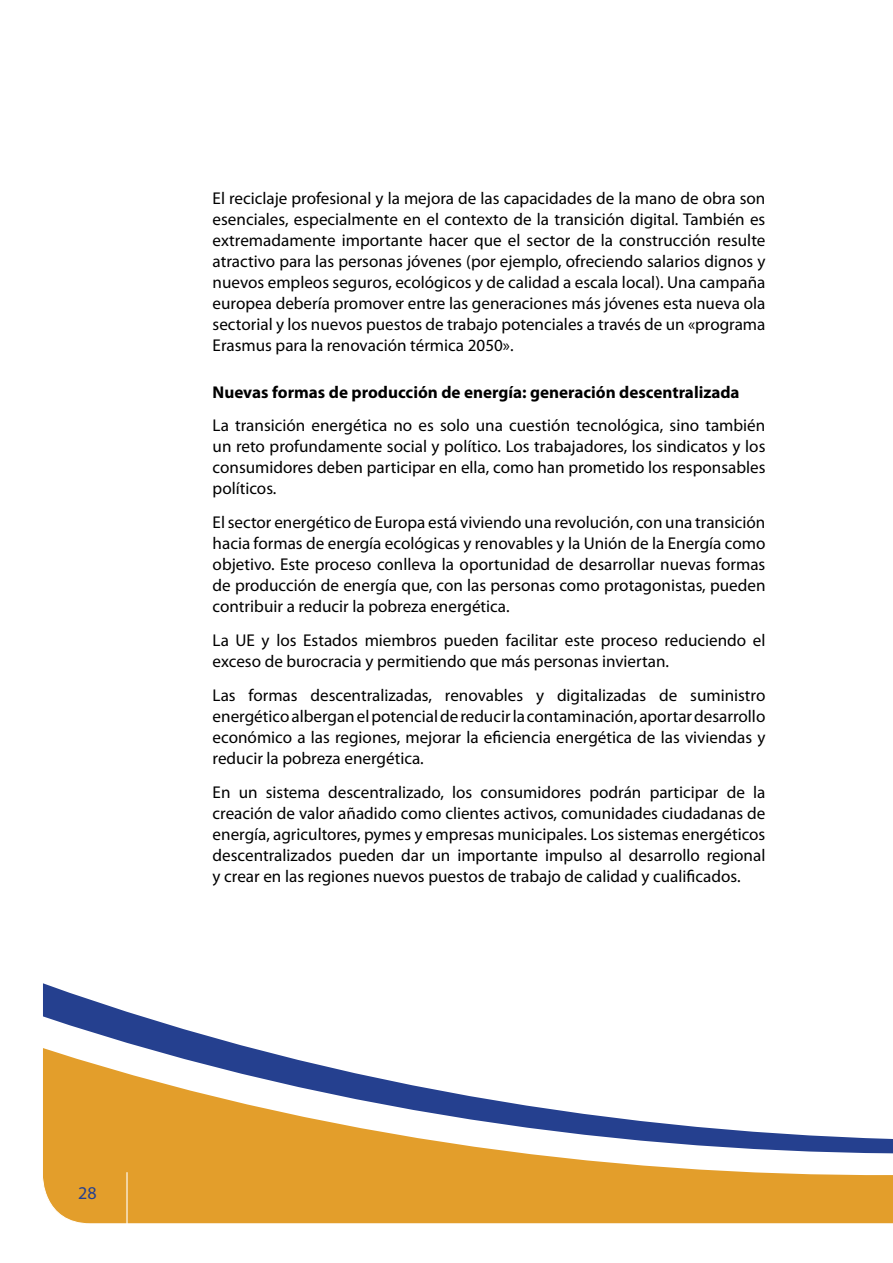
<style>
.page{position:relative;width:893px;height:1263px;background:#fff}
.page>*{position:absolute;margin:0;border:0;box-sizing:border-box;transform-origin:0 0}
.t1{font:18px "Myriad Pro";color:#25408f}
.body_text{font:17.1px/21px "Myriad Pro";color:#000;text-align:justify}
.body_text-2{font:700 17.1px "Myriad Pro";color:#000}
</style>
<div class="page">
<svg style="left:42px;top:983px;width:851px;height:241px"></svg>
<p class="body_text" style="left:213px;top:188px;width:554px">El reciclaje profesional y la mejora de las capacidades de la mano de obra son esenciales, especialmente en el contexto de la transición digital. También es extremadamente importante hacer que el sector de la construcción resulte atractivo para las personas jóvenes (por ejemplo, ofreciendo salarios dignos y nuevos empleos seguros, ecológicos y de calidad a escala local). Una campaña europea debería promover entre las generaciones más jóvenes esta nueva ola sectorial y los nuevos puestos de trabajo potenciales a través de un «programa Erasmus para la renovación térmica 2050».</p>
<p class="body_text-2" style="left:213px;top:382px;width:529px">Nuevas formas de producción de energía: generación descentralizada</p>
<p class="body_text" style="left:213px;top:416px;width:554px">La transición energética no es solo una cuestión tecnológica, sino también un reto profundamente social y político. Los trabajadores, los sindicatos y los consumidores deben participar en ella, como han prometido los responsables políticos.</p>
<p class="body_text" style="left:213px;top:512px;width:554px">El sector energético de Europa está viviendo una revolución, con una transición hacia formas de energía ecológicas y renovables y la Unión de la Energía como objetivo. Este proceso conlleva la oportunidad de desarrollar nuevas formas de producción de energía que, con las personas como protagonistas, pueden contribuir a reducir la pobreza energética.</p>
<p class="body_text" style="left:213px;top:630px;width:554px">La UE y los Estados miembros pueden facilitar este proceso reduciendo el exceso de burocracia y permitiendo que más personas inviertan.</p>
<p class="body_text" style="left:213px;top:685px;width:554px">Las formas descentralizadas, renovables y digitalizadas de suministro energético albergan el potencial de reducir la contaminación, aportar desarrollo económico a las regiones, mejorar la eficiencia energética de las viviendas y reducir la pobreza energética.</p>
<p class="body_text" style="left:213px;top:782px;width:554px">En un sistema descentralizado, los consumidores podrán participar de la creación de valor añadido como clientes activos, comunidades ciudadanas de energía, agricultores, pymes y empresas municipales. Los sistemas energéticos descentralizados pueden dar un importante impulso al desarrollo regional y crear en las regiones nuevos puestos de trabajo de calidad y cualificados.</p>
<p class="t1" style="left:78px;top:1183px;width:20px">28</p>
</div>
